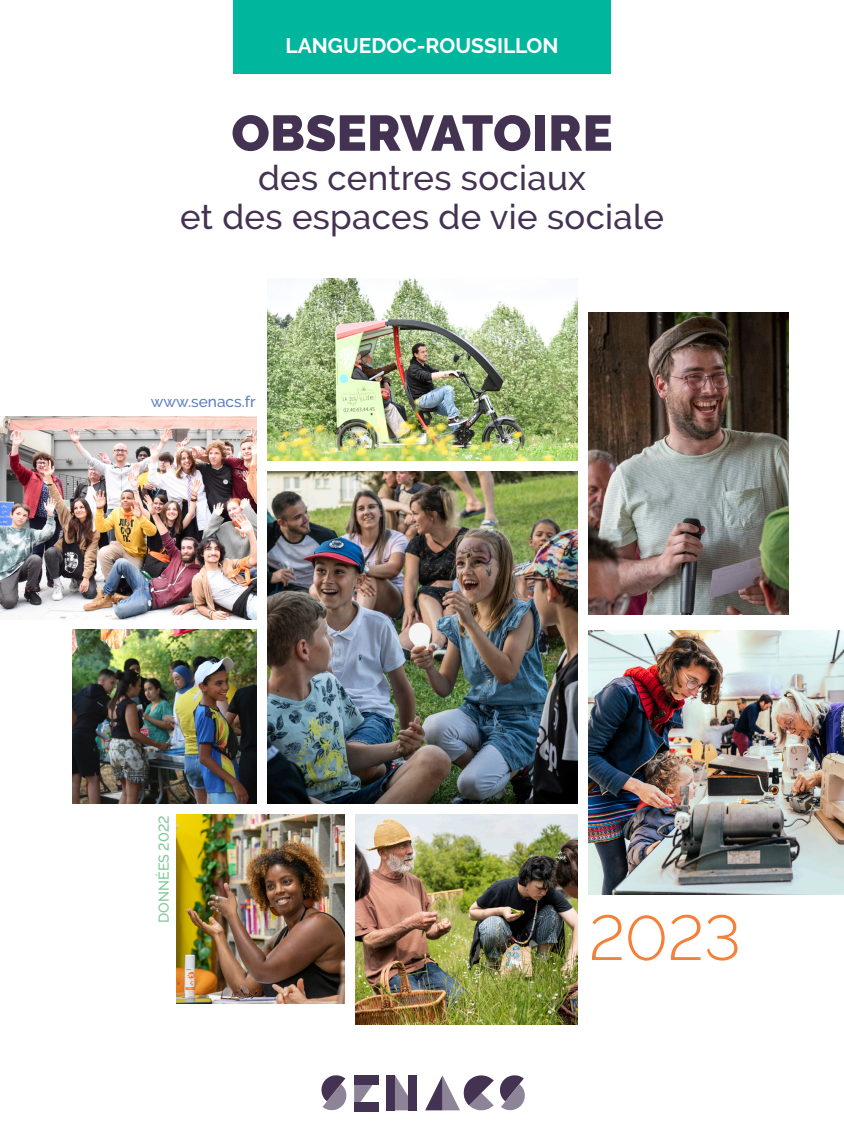
<style>
.page{position:relative;width:844px;height:1141px;background:#fff}
.page>*{position:absolute;margin:0;border:0;box-sizing:border-box;transform-origin:0 0}
.t1{font:300 63px "Raleway";color:#f4803a}
.t2{font:900 50.05px "Raleway";letter-spacing:.01em;color:#443252}
.t3{font:500 34.65px "Raleway";letter-spacing:.01em;color:#443252}
.t4{font:700 21px "Raleway";color:#fff}
.t5{font:500 15.4px "Raleway";color:#5d7ec0}
.t6{font:500 14.17px "Raleway";color:#7ec997}
</style>
<div class="page">
<svg style="left:354px;top:1085px;width:19px;height:17px"></svg>
<svg style="left:395px;top:1075px;width:14px;height:35px"></svg>
<div style="left:409px;top:1075px;width:8px;height:35px;background:#443252"></div>
<div style="left:386px;top:1075px;width:9px;height:35px;background:#443252"></div>
<svg style="left:321px;top:1075px;width:25px;height:35px"></svg>
<svg style="left:425px;top:1075px;width:99px;height:35px"></svg>
<div style="left:354px;top:1075px;width:25px;height:10px;background:#443252"></div>
<div style="left:354px;top:1102px;width:25px;height:9px;background:#443252"></div>
<img style="left:72px;top:630px;width:184px;height:174px">
<img style="left:0;top:417px;width:256px;height:202px">
<img style="left:588px;top:631px;width:255px;height:264px">
<img style="left:267px;top:471px;width:310px;height:333px">
<img style="left:267px;top:278px;width:310px;height:182px">
<img style="left:588px;top:312px;width:200px;height:302px">
<img style="left:177px;top:815px;width:167px;height:188px">
<img style="left:356px;top:815px;width:221px;height:209px">
<div style="left:233px;top:0;width:377px;height:73px;background:#00b79d"></div>
<p class="t4" style="left:285px;top:34px;width:274px">LANGUEDOC-ROUSSILLON</p>
<p class="t2" style="left:231px;top:104px;width:382px">OBSERVATOIRE</p>
<p class="t3" style="left:258px;top:158px;width:329px">des centres sociaux</p>
<p class="t3" style="left:180px;top:196px;width:485px">et des espaces de vie sociale</p>
<p class="t5" style="left:151px;top:392px;width:107px">www.senacs.fr</p>
<p class="t6" style="left:155px;top:923px;width:109px;rotate:-90deg">DONNÉES 2022</p>
<p class="t1" style="left:588px;top:901px;width:153px">2023</p>
</div>
